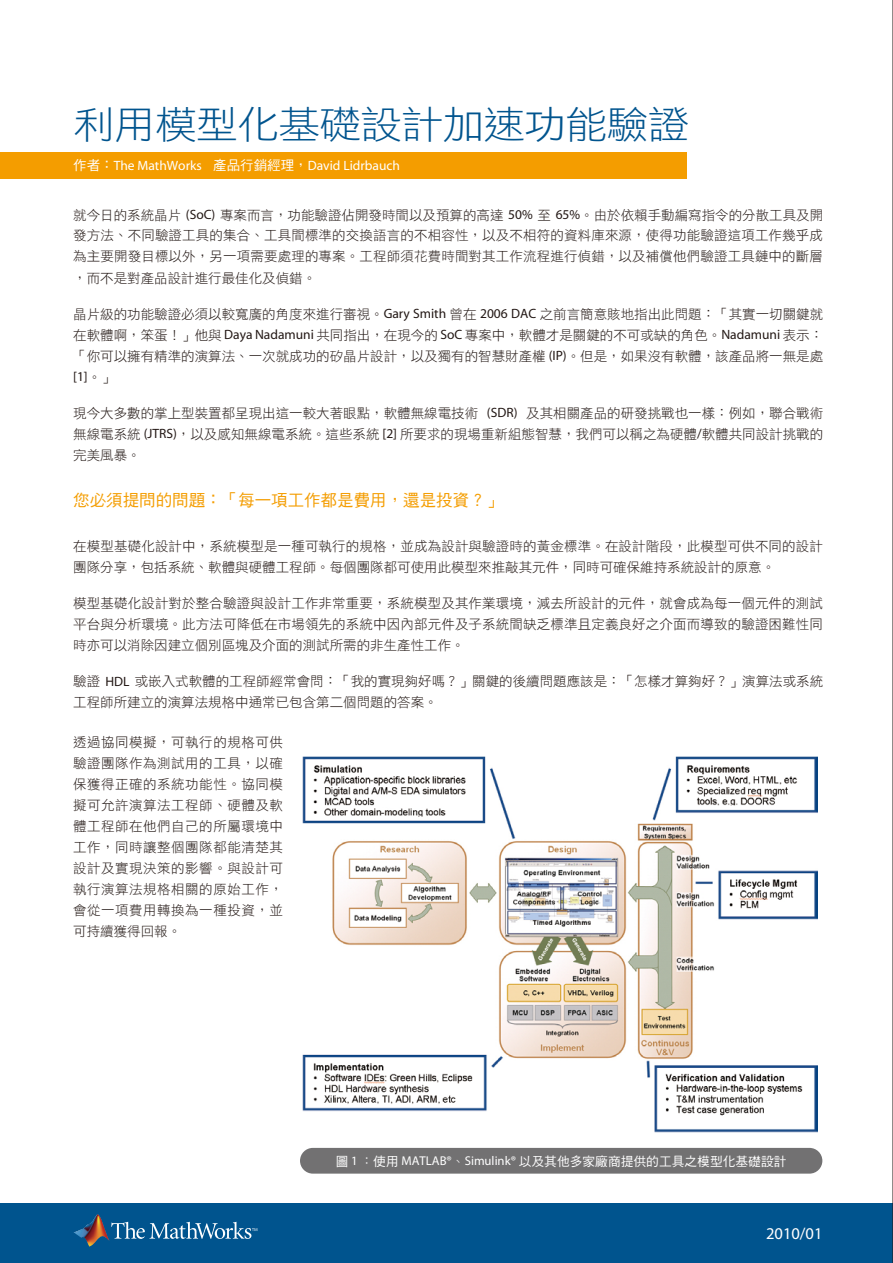
<style>
.page{position:relative;width:893px;height:1263px;background:#fff}
.page>*{position:absolute;margin:0;border:0;box-sizing:border-box;transform-origin:0 0}
.t1{font:38.1px "DF Hei Std W3";letter-spacing:-.02em;color:#00548e;scale:1.1 1}
.t2{font:16.5px "DF Hei Std W5";color:#f49d00}
.t3{font:16.5px "Myriad";color:#fff}
.t4{font:13.5px/21px "DF Hei Std W3";color:#231815;text-align:justify}
.t5{font:13.5px "Myriad";color:#fff}
.t6{font:13.5px "Myriad";color:#231815}
.t7{font:12.75px "DF Hei Std W5";color:#fff}
.s1{font-family:"DF Hei Std W5"}
.s2{font-family:"Myriad"}
.s3{font-family:"DF Hei Std W3"}
.s4{font-family:"Myriad Pro"}
</style>
<div class="page">
<div style="left:0;top:1203px;width:893px;height:60px;background:#00548e"></div>
<div style="left:300px;top:1148px;width:522px;height:25px;background:#727172;border-radius:13px"></div>
<div style="left:0;top:152px;width:686px;height:26px;background:#f49d00"></div>
<img style="left:302px;top:757px;width:515px;height:375px">
<svg style="left:892px;top:0;width:1px;height:1263px"></svg>
<svg style="left:111px;top:1222px;width:146px;height:17px"></svg>
<img style="left:73px;top:1214px;width:36px;height:32px">
<h1 class="t1" style="left:73px;top:104px;width:562px">利用模型化基礎設計加速功能驗證</h1>
<p class="t5" style="left:73px;top:159px;width:328px"><span class="s1">作者：</span>The MathWorks <span class="s1">產品行銷經理，</span>David Lidrbauch</p>
<p class="t4" style="left:73px;top:204px;width:752px">就今日的系統晶片 <span class="s2">(SoC)</span> 專案而言，功能驗證佔開發時間以及預算的高達 <span class="s2">50%</span> 至 <span class="s2">65%</span>。由於依賴手動編寫指令的分散工具及開發方法、不同驗證工具的集合、工具間標準的交換語言的不相容性，以及不相符的資料庫來源，使得功能驗證這項工作幾乎成為主要開發目標以外，另一項需要處理的專案。工程師須花費時間對其工作流程進行偵錯，以及補償他們驗證工具鏈中的斷層，而不是對產品設計進行最佳化及偵錯。</p>
<p class="t4" style="left:73px;top:303px;width:752px">晶片級的功能驗證必須以較寬廣的角度來進行審視。<span class="s2">Gary Smith</span> 曾在 <span class="s2">2006 DAC</span> 之前言簡意賅地指出此問題：「其實一切關鍵就在軟體啊，笨蛋！」他與 <span class="s2">Daya Nadamuni</span> 共同指出，在現今的 <span class="s2">SoC</span> 專案中，軟體才是關鍵的不可或缺的角色。<span class="s2">Nadamuni</span> 表示：「你可以擁有精準的演算法、一次就成功的矽晶片設計，以及獨有的智慧財產權 <span class="s2">(IP)</span>。但是，如果沒有軟體，該產品將一無是處</p>
<p class="t6" style="left:73px;top:370px;width:43px">[1]<span class="s3">。」</span></p>
<p class="t4" style="left:73px;top:402px;width:752px">現今大多數的掌上型裝置都呈現出這一較大著眼點，軟體無線電技術 <span class="s2">(SDR)</span> 及其相關產品的研發挑戰也一樣：例如，聯合戰術無線電系統 <span class="s2">(JTRS)</span>，以及感知無線電系統。這些系統 <span class="s2">[2]</span> 所要求的現場重新組態智慧，我們可以稱之為硬體<span class="s2">/</span>軟體共同設計挑戰的完美風暴。</p>
<p class="t2" style="left:73px;top:491px;width:431px">您必須提問的問題：「每一項工作都是費用，還是投資？」</p>
<p class="t4" style="left:73px;top:535px;width:751px">在模型基礎化設計中，系統模型是一種可執行的規格，並成為設計與驗證時的黃金標準。在設計階段，此模型可供不同的設計團隊分享，包括系統、軟體與硬體工程師。每個團隊都可使用此模型來推敲其元件，同時可確保維持系統設計的原意。</p>
<p class="t4" style="left:73px;top:592px;width:751px">模型基礎化設計對於整合驗證與設計工作非常重要，系統模型及其作業環境，減去所設計的元件，就會成為每一個元件的測試平台與分析環境。此方法可降低在市場領先的系統中因內部元件及子系統間缺乏標準且定義良好之介面而導致的驗證困難性同時亦可以消除因建立個別區塊及介面的測試所需的非生產性工作。</p>
<p class="t4" style="left:73px;top:670px;width:751px">驗證 <span class="s2">HDL</span> 或嵌入式軟體的工程師經常會問：「我的實現夠好嗎？」關鍵的後續問題應該是：「怎樣才算夠好？」演算法或系統工程師所建立的演算法規格中通常已包含第二個問題的答案。</p>
<p class="t4" style="left:73px;top:731px;width:211px">透過協同模擬，可執行的規格可供驗證團隊作為測試用的工具，以確保獲得正確的系統功能性。協同模擬可允許演算法工程師、硬體及軟體工程師在他們自己的所屬環境中工作，同時讓整個團隊都能清楚其設計及實現決策的影響。與設計可執行演算法規格相關的原始工作，會從一項費用轉換為一種投資，並可持續獲得回報。</p>
<p class="t7" style="left:336px;top:1154px;width:452px">圖 <span class="s4">1</span> <span class="s3">：</span>使用 <span class="s4">MATLAB®</span><span class="s3">、</span><span class="s4">Simulink®</span> 以及其他多家廠商提供的工具之模型化基礎設計</p>
<p class="t3" style="left:766px;top:1225px;width:58px">2010/01</p>
</div>
